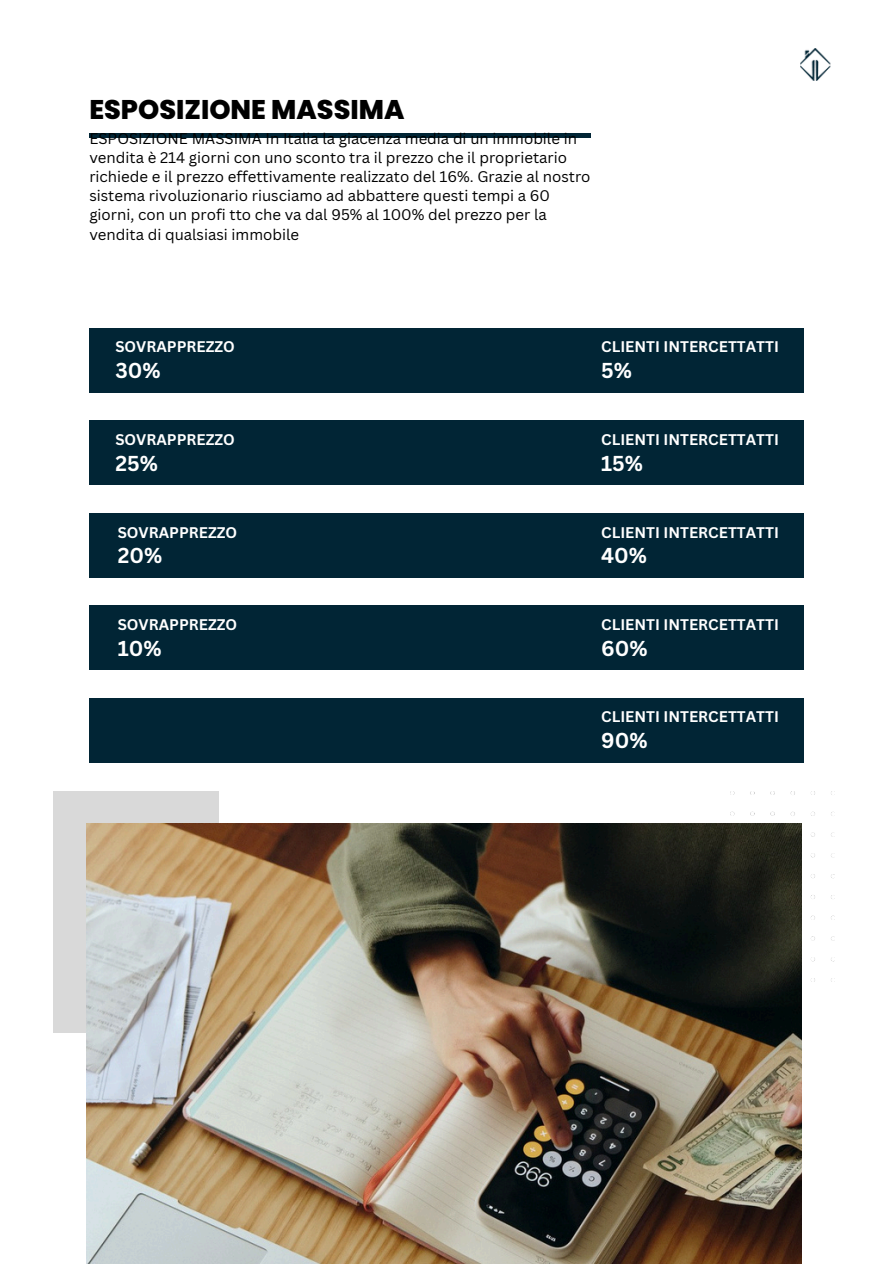
<style>
.page{position:relative;width:894px;height:1264px;background:#fff}
.page>*{position:absolute;margin:0;border:0;box-sizing:border-box;transform-origin:0 0}
.t1{font:800 27px "Poppins";color:#000}
.t2{font:700 21px "Canva Sans";color:#fff}
.t3{font:15px/19.2px "Canva Sans";color:#000}
.t4{font:700 15px "Canva Sans";color:#fff}
</style>
<div class="page">
<div style="left:53px;top:790px;width:166px;height:242px;background:#d9d9d9"></div>
<div style="left:89px;top:328px;width:715px;height:64px;background:#012535"></div>
<div style="left:89px;top:421px;width:715px;height:64px;background:#012535"></div>
<div style="left:89px;top:513px;width:715px;height:64px;background:#012535"></div>
<div style="left:89px;top:605px;width:715px;height:65px;background:#012535"></div>
<div style="left:89px;top:698px;width:715px;height:64px;background:#012535"></div>
<div style="left:89px;top:133px;width:501px;height:5px;background:#012535"></div>
<img style="left:730px;top:791px;width:103px;height:190px">
<img style="left:86px;top:823px;width:715px;height:440px">
<img style="left:800px;top:48px;width:31px;height:33px">
<h1 class="t1" style="left:89px;top:91px;width:316px">ESPOSIZIONE MASSIMA</h1>
<h1 class="t3" style="left:89px;top:128px;width:502px">ESPOSIZIONE MASSIMA In Italia la giacenza media di un immobile in vendita è 214 giorni con uno sconto tra il prezzo che il proprietario richiede e il prezzo effettivamente realizzato del 16%. Grazie al nostro sistema rivoluzionario riusciamo ad abbattere questi tempi a 60 giorni, con un profi tto che va dal 95% al 100% del prezzo per la vendita di qualsiasi immobile</h1>
<h1 class="t4" style="left:115px;top:336px;width:121px">SOVRAPPREZZO</h1>
<h1 class="t2" style="left:115px;top:356px;width:47px">30%</h1>
<h1 class="t4" style="left:601px;top:336px;width:179px">CLIENTI INTERCETTATTI</h1>
<h1 class="t2" style="left:601px;top:356px;width:32px">5%</h1>
<h1 class="t4" style="left:115px;top:429px;width:121px">SOVRAPPREZZO</h1>
<h1 class="t2" style="left:115px;top:448px;width:44px">25%</h1>
<h1 class="t4" style="left:601px;top:429px;width:179px">CLIENTI INTERCETTATTI</h1>
<h1 class="t2" style="left:601px;top:448px;width:43px">15%</h1>
<h1 class="t4" style="left:118px;top:521px;width:121px">SOVRAPPREZZO</h1>
<h1 class="t2" style="left:118px;top:541px;width:46px">20%</h1>
<h1 class="t4" style="left:601px;top:521px;width:179px">CLIENTI INTERCETTATTI</h1>
<h1 class="t2" style="left:601px;top:541px;width:47px">40%</h1>
<h1 class="t4" style="left:118px;top:613px;width:121px">SOVRAPPREZZO</h1>
<h1 class="t2" style="left:118px;top:633px;width:45px">10%</h1>
<p class="t4" style="left:601px;top:613px;width:179px">CLIENTI INTERCETTATTI</p>
<p class="t2" style="left:601px;top:633px;width:48px">60%</p>
<p class="t4" style="left:601px;top:706px;width:179px">CLIENTI INTERCETTATTI</p>
<p class="t2" style="left:601px;top:726px;width:48px">90%</p>
</div>
